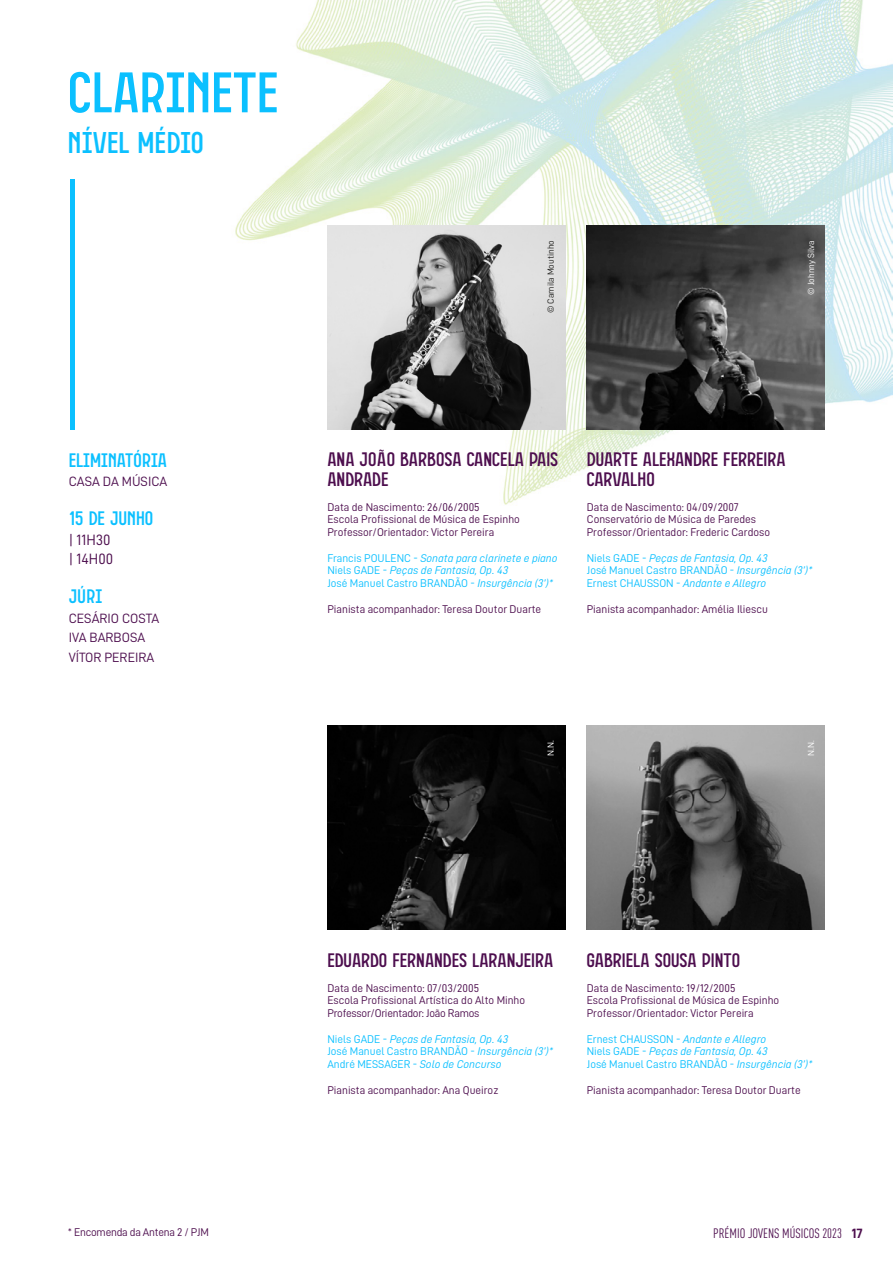
<style>
.page{position:relative;width:893px;height:1263px;background:#fff}
.page>*{position:absolute;margin:0;border:0;box-sizing:border-box;transform-origin:0 0}
.t1{font:57px "Parginer";color:#0bc0ff}
.t2{font:30px "Parginer";color:#0bc0ff}
.t3{font:19.5px/19.5px "Parginer";color:#4d0e4e}
.t4{font:19.5px "Parginer";color:#0bc0ff}
.t5{font:15px/19.5px "D DIN";color:#4d0e4e}
.t6{font:13.5px/19.5px "D DIN";color:#4d0e4e}
.t7{font:condensed 13.5px "DIN Pro";color:#4d0e4e}
.t8{font:11.25px/12.8px "D DIN";color:#4d0e4e}
.t9{font:11.25px/12.8px "D DIN";color:#0bc0ff}
.t10{font:11.25px/12.8px "D DIN Italic";color:#0bc0ff}
.t11{font:11.25px "D DIN";letter-spacing:-.02em;color:#4d0e4e}
.t12{font:9px "D DIN";color:#fff}
.t13{font:9px "D DIN";color:#1d1d1b}
.s1{font-family:"D DIN"}
.s2{font-family:"D DIN Italic"}
.s3{font-family:"D DIN Bold";font-stretch:normal}
</style>
<div class="page">
<img style="left:235px;top:0;width:658px;height:505px">
<hr style="left:71px;top:179px;width:4px;height:251px;background:#0bc0ff">
<img style="left:587px;top:726px;width:238px;height:204px">
<img style="left:327px;top:726px;width:238px;height:204px">
<img style="left:587px;top:225px;width:238px;height:204px">
<img style="left:327px;top:225px;width:238px;height:204px">
<h1 class="t1" style="left:68px;top:53px;width:212px">CLARINETE</h1>
<h2 class="t2" style="left:68px;top:122px;width:137px">NÍVEL MÉDIO</h2>
<p class="t13" style="left:546px;top:313px;width:74px;rotate:-90deg">© Camila Moutinho</p>
<p class="t12" style="left:806px;top:295px;width:56px;rotate:-90deg">© Johnny Silva</p>
<h3 class="t4" style="left:69px;top:447px;width:100px">ELIMINATÓRIA</h3>
<p class="t6" style="left:69px;top:472px;width:100px">CASA DA MÚSICA</p>
<h3 class="t4" style="left:69px;top:505px;width:86px">15 DE JUNHO</h3>
<h3 class="t5" style="left:69px;top:530px;width:46px">| 11H30 | 14H00</h3>
<h3 class="t4" style="left:69px;top:583px;width:35px">JÚRI</h3>
<p class="t6" style="left:69px;top:608px;width:92px">CESÁRIO COSTA<br>IVA BARBOSA<br>VÍTOR PEREIRA</p>
<h3 class="t3" style="left:327px;top:449px;width:232px">ANA JOÃO BARBOSA CANCELA PAIS<br>ANDRADE</h3>
<p class="t8" style="left:327px;top:500px;width:194px">Data de Nascimento: 26/06/2005<br>Escola Profissional de Música de Espinho<br>Professor/Orientador: Victor Pereira</p>
<p class="t10" style="left:327px;top:551px;width:232px"><span class="s1">Francis POULENC -</span> Sonata para clarinete e piano<br><span class="s1">Niels GADE -</span> Peças de Fantasia, Op. 43</p>
<p class="t9" style="left:327px;top:577px;width:227px">José Manuel Castro BRANDÃO - <span class="s2">Insurgência (3’)*</span></p>
<p class="t8" style="left:327px;top:602px;width:215px">Pianista acompanhador: Teresa Doutor Duarte</p>
<h3 class="t3" style="left:587px;top:449px;width:200px">DUARTE ALEXANDRE FERREIRA<br>CARVALHO</h3>
<p class="t8" style="left:587px;top:500px;width:185px">Data de Nascimento: 04/09/2007<br>Conservatório de Música de Paredes<br>Professor/Orientador: Frederic Cardoso</p>
<p class="t10" style="left:587px;top:551px;width:182px"><span class="s1">Niels GADE -</span> Peças de Fantasia, Op. 43</p>
<p class="t9" style="left:587px;top:564px;width:227px">José Manuel Castro BRANDÃO - <span class="s2">Insurgência (3’)*<br></span>Ernest CHAUSSON - <span class="s2">Andante e Allegro</span></p>
<p class="t8" style="left:587px;top:602px;width:183px">Pianista acompanhador: Amélia Iliescu</p>
<p class="t12" style="left:546px;top:756px;width:17px;rotate:-90deg">N.N.</p>
<p class="t12" style="left:806px;top:756px;width:17px;rotate:-90deg">N.N.</p>
<p class="t11" style="left:68px;top:1226px;width:142px">* Encomenda da Antena 2 / PJM</p>
<h3 class="t3" style="left:327px;top:949px;width:227px">EDUARDO FERNANDES LARANJEIRA</h3>
<p class="t8" style="left:327px;top:981px;width:199px">Data de Nascimento: 07/03/2005<br>Escola Profissional Artística do Alto Minho<br>Professor/Orientador: João Ramos</p>
<p class="t10" style="left:327px;top:1032px;width:182px"><span class="s1">Niels GADE -</span> Peças de Fantasia, Op. 43</p>
<p class="t9" style="left:327px;top:1045px;width:227px">José Manuel Castro BRANDÃO - <span class="s2">Insurgência (3’)*<br></span>André MESSAGER - <span class="s2">Solo de Concurso</span></p>
<p class="t8" style="left:327px;top:1083px;width:173px">Pianista acompanhador: Ana Queiroz</p>
<h3 class="t3" style="left:587px;top:949px;width:155px">GABRIELA SOUSA PINTO</h3>
<p class="t8" style="left:587px;top:981px;width:194px">Data de Nascimento: 19/12/2005<br>Escola Profissional de Música de Espinho<br>Professor/Orientador: Victor Pereira</p>
<p class="t9" style="left:587px;top:1032px;width:181px">Ernest CHAUSSON - <span class="s2">Andante e Allegro</span></p>
<p class="t10" style="left:587px;top:1045px;width:182px"><span class="s1">Niels GADE -</span> Peças de Fantasia, Op. 43</p>
<p class="t9" style="left:587px;top:1057px;width:227px">José Manuel Castro BRANDÃO - <span class="s2">Insurgência (3’)*</span></p>
<p class="t8" style="left:587px;top:1083px;width:215px">Pianista acompanhador: Teresa Doutor Duarte</p>
<p class="t7" style="left:713px;top:1223px;width:151px">PRÉMIO JOVENS MÚSICOS 2023 <span class="s3">17</span></p>
</div>
